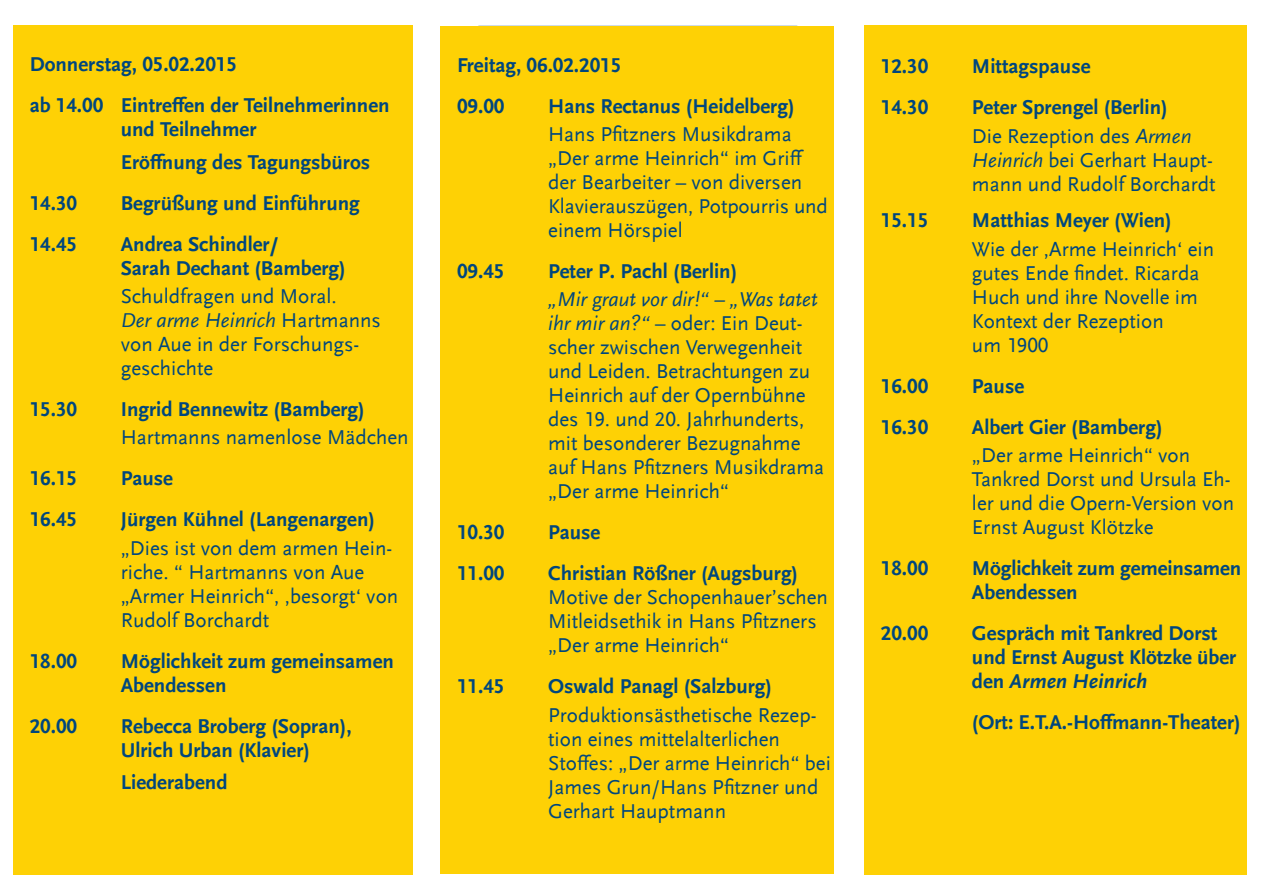
<style>
.page{position:relative;width:1263px;height:893px;background:#fff}
.page>*{position:absolute;margin:0;border:0;box-sizing:border-box;transform-origin:0 0}
.Untertitel{font:21px/24px "UB Scala Sans";color:#00467e}
.Titel{font:700 21px/24px "UB Scala Sans";color:#00467e}
.Untertitel-2{font:700 21px "UB Scala Sans";color:#00467e}
.s1{font-style:italic}
</style>
<div class="page">
<div style="left:13px;top:26px;width:399px;height:849px;background:#fed105"></div>
<div style="left:440px;top:26px;width:393px;height:848px;background:#fed105"></div>
<div style="left:864px;top:26px;width:383px;height:849px;background:#fed105"></div>
<p class="Titel" style="left:30px;top:52px;width:209px">Donnerstag, 05.02.2015</p>
<p class="Titel" style="left:121px;top:93px;width:270px;text-indent:-91px">ab 14.00 Eintreffen der Teilnehmerinnen und Teilnehmer</p>
<p class="Titel" style="left:121px;top:150px;width:251px">Eröffnung des Tagungsbüros</p>
<p class="Titel" style="left:30px;top:191px;width:49px">14.30</p>
<p class="Titel" style="left:121px;top:191px;width:241px">Begrüßung und Einführung</p>
<p class="Titel" style="left:30px;top:232px;width:49px">14.45</p>
<p class="Titel" style="left:121px;top:232px;width:226px">Andrea Schindler/<br>Sarah Dechant (Bamberg)</p>
<p class="Untertitel" style="left:121px;top:284px;width:262px">Schuldfragen und Moral.<br><span class="s1">Der arme Heinrich</span> Hartmanns von Aue in der Forschungs-</p>
<p class="Untertitel" style="left:121px;top:356px;width:94px">geschichte</p>
<p class="Titel" style="left:30px;top:397px;width:49px">15.30</p>
<p class="Titel" style="left:121px;top:397px;width:245px">Ingrid Bennewitz (Bamberg)</p>
<p class="Untertitel" style="left:121px;top:425px;width:289px">Hartmanns namenlose Mädchen</p>
<p class="Titel" style="left:30px;top:466px;width:49px">16.15</p>
<p class="Titel" style="left:121px;top:466px;width:54px">Pause</p>
<p class="Titel" style="left:30px;top:507px;width:49px">16.45</p>
<p class="Titel" style="left:121px;top:507px;width:256px">Jürgen Kühnel (Langenargen)</p>
<p class="Untertitel" style="left:121px;top:536px;width:279px">„Dies ist von dem armen Hein&shy;riche. “ Hartmanns von Aue „Armer Heinrich“, ‚besorgt‘ von<br>Rudolf Borchardt</p>
<p class="Titel" style="left:30px;top:649px;width:49px">18.00</p>
<p class="Titel" style="left:121px;top:649px;width:275px">Möglichkeit zum gemeinsamen<br>Abendessen</p>
<p class="Titel" style="left:30px;top:714px;width:49px">20.00</p>
<p class="Titel" style="left:121px;top:714px;width:232px">Rebecca Broberg (Sopran),<br>Ulrich Urban (Klavier)</p>
<p class="Untertitel-2" style="left:121px;top:770px;width:108px">Liederabend</p>
<p class="Titel" style="left:457px;top:53px;width:166px">Freitag, 06.02.2015</p>
<p class="Titel" style="left:457px;top:94px;width:49px">09.00</p>
<p class="Titel" style="left:548px;top:94px;width:248px">Hans Rectanus (Heidelberg)</p>
<p class="Untertitel" style="left:548px;top:122px;width:281px">Hans Pfitzners Musikdrama „Der arme Heinrich“ im Griff der Bearbeiter – von diversen<br>Klavierauszügen, Potpourris und einem Hörspiel</p>
<p class="Titel" style="left:457px;top:259px;width:49px">09.45</p>
<p class="Titel" style="left:548px;top:259px;width:190px">Peter P. Pachl (Berlin)</p>
<p class="Untertitel" style="left:548px;top:287px;width:278px"><span class="s1">„Mir graut vor dir!“ – „Was tatet ihr mir an?“</span> – oder: Ein Deut&shy;scher zwischen Verwegenheit und Leiden. Betrachtungen zu<br>Heinrich auf der Opernbühne des 19. und 20. Jahrhunderts, mit besonderer Bezugnahme auf Hans Pfitzners Musikdrama „Der arme Heinrich“</p>
<p class="Titel" style="left:457px;top:521px;width:49px">10.30</p>
<p class="Titel" style="left:548px;top:521px;width:54px">Pause</p>
<p class="Titel" style="left:457px;top:562px;width:49px">11.00</p>
<p class="Titel" style="left:548px;top:562px;width:251px">Christian Rößner (Augsburg)</p>
<p class="Untertitel" style="left:548px;top:585px;width:281px">Motive der Schopenhauer’schen<br>Mitleidsethik in Hans Pfitzners „Der arme Heinrich“</p>
<p class="Titel" style="left:457px;top:675px;width:49px">11.45</p>
<p class="Titel" style="left:548px;top:675px;width:225px">Oswald Panagl (Salzburg)</p>
<p class="Untertitel" style="left:548px;top:703px;width:284px">Produktionsästhetische Rezep&shy;tion eines mittelalterlichen<br>Stoffes: „Der arme Heinrich“ bei<br>James Grun/Hans Pfitzner und<br>Gerhart Hauptmann</p>
<p class="Titel" style="left:881px;top:55px;width:49px">12.30</p>
<p class="Titel" style="left:972px;top:55px;width:120px">Mittagspause</p>
<p class="Titel" style="left:881px;top:96px;width:49px">14.30</p>
<p class="Titel" style="left:972px;top:96px;width:197px">Peter Sprengel (Berlin)</p>
<p class="Untertitel" style="left:972px;top:124px;width:245px">Die Rezeption des <span class="s1">Armen<br>Heinrich</span> bei Gerhart Haupt&shy;mann und Rudolf Borchardt</p>
<p class="Titel" style="left:881px;top:209px;width:49px">15.15</p>
<p class="Titel" style="left:972px;top:209px;width:201px">Matthias Meyer (Wien)</p>
<p class="Untertitel" style="left:972px;top:237px;width:244px">Wie der ‚Arme Heinrich‘ ein gutes Ende findet. Ricarda<br>Huch und ihre Novelle im<br>Kontext der Rezeption<br>um 1900</p>
<p class="Titel" style="left:881px;top:374px;width:49px">16.00</p>
<p class="Titel" style="left:972px;top:374px;width:54px">Pause</p>
<p class="Titel" style="left:881px;top:415px;width:49px">16.30</p>
<p class="Titel" style="left:972px;top:415px;width:192px">Albert Gier (Bamberg)</p>
<p class="Untertitel" style="left:972px;top:443px;width:220px">„Der arme Heinrich“ von</p>
<p class="Untertitel" style="left:972px;top:467px;width:264px">Tankred Dorst und Ursula Eh&shy;ler und die Opern-Version von<br>Ernst August Klötzke</p>
<p class="Titel" style="left:881px;top:556px;width:49px">18.00</p>
<p class="Titel" style="left:972px;top:556px;width:271px">Möglichkeit zum gemeinsamen<br>Abendessen</p>
<p class="Titel" style="left:881px;top:621px;width:49px">20.00</p>
<p class="Titel" style="left:972px;top:621px;width:266px">Gespräch mit Tankred Dorst und Ernst August Klötzke über den <span class="s1">Armen Heinrich</span></p>
<p class="Titel" style="left:972px;top:710px;width:270px">(Ort: E.T.A.-Hoffmann-Theater)</p>
</div>
